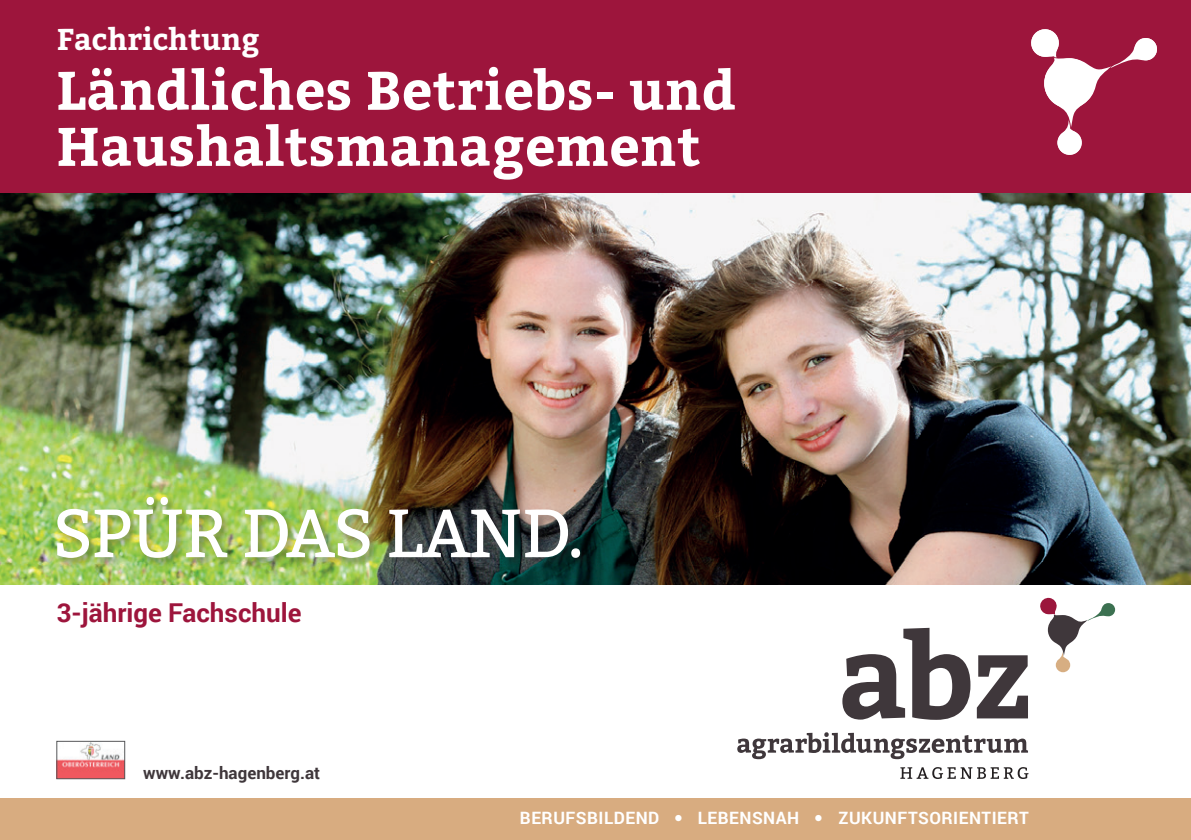
<style>
.page{position:relative;width:1191px;height:840px;background:#fff}
.page>*{position:absolute;margin:0;border:0;box-sizing:border-box;transform-origin:0 0}
.t1{font:68px "Bitter";letter-spacing:-.02em;color:#fff}
.t2{font:700 54px/56px "Bitter";letter-spacing:.01em;color:#fff}
.t3{font:700 30px "Bitter";color:#fff}
.t4{font:700 26px "Roboto";color:#9d153c}
.t5{font:700 17px "Roboto";letter-spacing:.03em;color:#fff}
.t6{font:700 17px "Roboto";color:#3f373b}
.s1{font-family:"Georgia";font-size:20px}
</style>
<div class="page">
<img style="left:0;top:193px;width:1191px;height:391px">
<div style="left:0;top:0;width:1191px;height:193px;background:#9d153c"></div>
<div style="left:55px;top:495px;width:535px;height:72px;background:#231f20;opacity:.35"></div>
<svg style="left:1031px;top:29px;width:126px;height:126px"></svg>
<div style="left:0;top:798px;width:1191px;height:41px;background:#d8ac80"></div>
<img style="left:59px;top:742px;width:64px;height:34px">
<div style="left:57px;top:740px;width:68px;height:38px;border:1px solid #57585a"></div>
<svg style="left:842px;top:627px;width:128px;height:92px"></svg>
<svg style="left:976px;top:655px;width:52px;height:63px"></svg>
<svg style="left:1040px;top:597px;width:75px;height:75px"></svg>
<svg style="left:737px;top:732px;width:291px;height:26px"></svg>
<svg style="left:900px;top:767px;width:128px;height:11px"></svg>
<h3 class="t3" style="left:57px;top:21px;width:204px">Fachrichtung</h3>
<h2 class="t2" style="left:57px;top:63px;width:680px">Ländliches Betriebs- und<br>Haushaltsmanagement</h2>
<h1 class="t1" style="left:52px;top:493px;width:533px">SPÜR DAS LAND.</h1>
<h3 class="t4" style="left:57px;top:594px;width:246px">3-JÄHRIGE FACHSCHULE</h3>
<p class="t6" style="left:143px;top:760px;width:178px">WWW.ABZ-HAGENBERG.AT</p>
<p class="t5" style="left:520px;top:805px;width:510px">BERUFSBILDEND <span class="s1">•</span> LEBENSNAH <span class="s1">•</span> ZUKUNFTSORIENTIERT</p>
</div>
